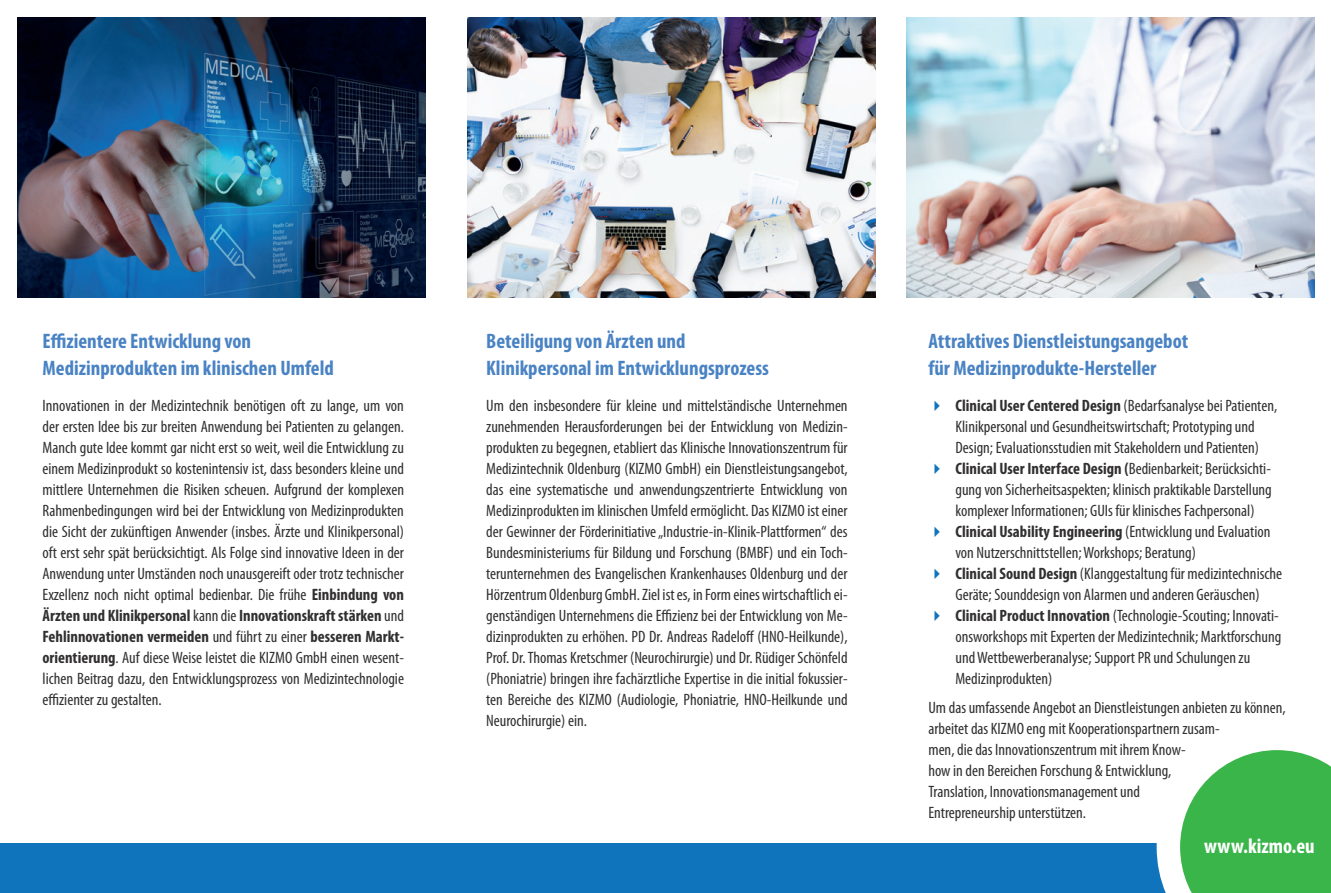
<style>
.page{position:relative;width:1331px;height:893px;background:#fff}
.page>*{position:absolute;margin:0;border:0;box-sizing:border-box;transform-origin:0 0}
.Head_neu{font:700 condensed 21px "Myriad Pro";color:#4a83c4}
.Head_neu-2{font:700 condensed 21px "Myriad Pro";color:#fff}
.Fließ_aktuell{font:condensed 16.5px/21px "Myriad Pro";color:#312f30}
.Fließ{font:condensed 16.5px/21px "Myriad Pro";color:#312f30}
.s1{font-weight:700}
</style>
<div class="page">
<img style="left:18px;top:18px;width:408px;height:280px">
<img style="left:468px;top:18px;width:408px;height:280px">
<img style="left:906px;top:18px;width:408px;height:280px">
<div style="left:0;top:844px;width:1331px;height:49px;background:#1074bc"></div>
<svg style="left:1157px;top:750px;width:174px;height:143px"></svg>
<p class="Head_neu" style="left:43px;top:328px;width:210px">Effizientere Entwicklung von</p>
<p class="Head_neu" style="left:43px;top:355px;width:293px">Medizinprodukten im klinischen Umfeld</p>
<p class="Fließ_aktuell" style="left:43px;top:395px;width:363px;text-align:justify">Innovationen in der Medizintechnik benötigen oft zu lange, um von der ersten Idee bis zur breiten Anwendung bei Patienten zu gelangen.<br>Manch gute Idee kommt gar nicht erst so weit, weil die Entwicklung zu einem Medizinprodukt so kostenintensiv ist, dass besonders kleine und mittlere Unternehmen die Risiken scheuen. Aufgrund der komplexen Rahmenbedingungen wird bei der Entwicklung von Medizinprodukten die Sicht der zukünftigen Anwender (insbes. Ärzte und Klinikpersonal) oft erst sehr spät berücksichtigt. Als Folge sind innovative Ideen in der Anwendung unter Umständen noch unausgereift oder trotz technischer Exzellenz noch nicht optimal bedienbar. Die frühe <span class="s1">Einbindung von Ärzten und Klinikpersonal</span> kann die <span class="s1">Innovationskraft stärken</span> und <span class="s1">Fehlinnovationen vermeiden</span> und führt zu einer <span class="s1">besseren Markt&shy;orientierung</span>. Auf diese Weise leistet die KIZMO GmbH einen wesent&shy;lichen Beitrag dazu, den Entwicklungsprozess von Medizintechnologie effizienter zu gestalten.</p>
<p class="Head_neu" style="left:486px;top:328px;width:201px">Beteiligung von Ärzten und</p>
<p class="Head_neu" style="left:486px;top:355px;width:284px">Klinikpersonal im Entwicklungsprozess</p>
<p class="Fließ_aktuell" style="left:486px;top:395px;width:363px;text-align:justify">Um den insbesondere für kleine und mittelständische Unternehmen zunehmenden Herausforderungen bei der Entwicklung von Medizin&shy;produkten zu begegnen, etabliert das Klinische Innovationszentrum für Medizintechnik Oldenburg (KIZMO GmbH) ein Dienstleistungsangebot, das eine systematische und anwendungszentrierte Entwicklung von Medizinprodukten im klinischen Umfeld ermöglicht. Das KIZMO ist einer der Gewinner der Förderinitiative „Industrie-in-Klinik-Plattformen“ des Bundesministeriums für Bildung und Forschung (BMBF) und ein Toch&shy;terunternehmen des Evangelischen Krankenhauses Oldenburg und der Hörzentrum Oldenburg GmbH. Ziel ist es, in Form eines wirtschaftlich ei&shy;genständigen Unternehmens die Effizienz bei der Entwicklung von Me&shy;dizinprodukten zu erhöhen. PD Dr. Andreas Radeloff (HNO-Heilkunde), Prof. Dr. Thomas Kretschmer (Neurochirurgie) und Dr. Rüdiger Schönfeld (Phoniatrie) bringen ihre fachärztliche Expertise in die initial fokussier&shy;ten Bereiche des KIZMO (Audiologie, Phoniatrie, HNO-Heilkunde und Neurochirurgie) ein.</p>
<p class="Head_neu" style="left:928px;top:328px;width:261px">Attraktives Dienstleistungsangebot</p>
<p class="Head_neu" style="left:928px;top:355px;width:229px">für Medizinprodukte-Hersteller</p>
<p class="Fließ_aktuell" style="left:955px;top:395px;width:323px"><span class="s1">Clinical User Centered Design</span> (Bedarfsanalyse bei Patienten,<br>Klinikpersonal und Gesundheitswirtschaft; Prototyping und<br>Design; Evaluationsstudien mit Stakeholdern und Patienten)</p>
<p class="Fließ_aktuell" style="left:955px;top:458px;width:318px;text-align:justify"><span class="s1">Clinical User Interface Design (</span>Bedienbarkeit; Berücksichti&shy;gung von Sicherheitsaspekten; klinisch praktikable Darstellung komplexer Informationen; GUIs für klinisches Fachpersonal)</p>
<p class="Fließ_aktuell" style="left:955px;top:521px;width:316px"><span class="s1">Clinical Usability Engineering</span> (Entwicklung und Evaluation von Nutzerschnittstellen; Workshops; Beratung)</p>
<p class="Fließ_aktuell" style="left:955px;top:563px;width:328px"><span class="s1">Clinical Sound Design</span> (Klanggestaltung für medizintechnische<br>Geräte; Sounddesign von Alarmen und anderen Geräuschen)</p>
<p class="Fließ_aktuell" style="left:955px;top:605px;width:327px"><span class="s1">Clinical Product Innovation</span> (Technologie-Scouting; Innovati&shy;onsworkshops mit Experten der Medizintechnik; Marktforschung und Wettbewerberanalyse; Support PR und Schulungen zu Medizinprodukten)</p>
<p class="Fließ" style="left:928px;top:697px;width:359px">Um das umfassende Angebot an Dienstleistungen anbieten zu können, arbeitet das KIZMO eng mit Kooperationspartnern zusam-<br>men, die das Innovationszentrum mit ihrem Know-<br>how in den Bereichen Forschung &amp; Entwicklung,<br>Translation, Innovationsmanagement und<br>Entrepreneurship unterstützen.</p>
<p class="Head_neu-2" style="left:1204px;top:833px;width:112px">www.kizmo.eu</p>
</div>
